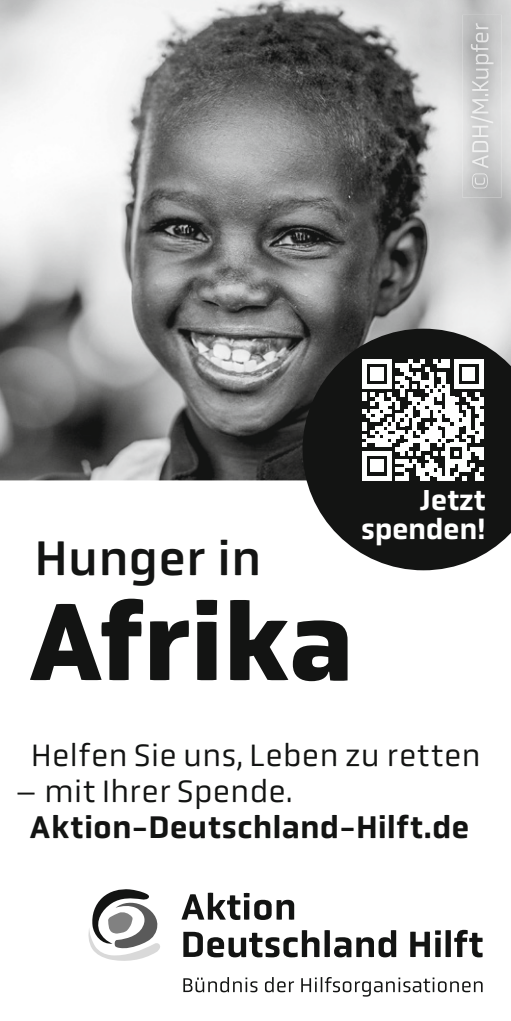
<style>
.page{position:relative;width:511px;height:1021px;background:#fff}
.page>*{position:absolute;margin:0;border:0;box-sizing:border-box;transform-origin:0 0}
.t1{font:700 111.2px "Obvia";color:#131413}
.t2{font:49.6px "Obvia";color:#131413}
.t3{font:32px "Obvia";letter-spacing:.005em;color:#131413}
.t4{font:500 32px "Obvia";letter-spacing:.005em;color:#131413}
.t5{font:500 29.6px/29.6px "Obvia";letter-spacing:-.015em;color:#fff;text-align:right}
</style>
<div class="page">
<img style="left:0;top:0;width:510px;height:480px">
<svg style="left:302px;top:329px;width:208px;height:241px;background:#393a39"></svg>
<svg style="left:362px;top:359px;width:121px;height:121px"></svg>
<img style="left:462px;top:15px;width:39px;height:182px">
<img style="left:470px;top:23px;width:23px;height:165px">
<svg style="left:183px;top:977px;width:74px;height:15px"></svg>
<svg style="left:265px;top:977px;width:29px;height:15px"></svg>
<svg style="left:301px;top:977px;width:39px;height:15px"></svg>
<svg style="left:342px;top:981px;width:9px;height:11px"></svg>
<svg style="left:355px;top:977px;width:79px;height:19px"></svg>
<svg style="left:437px;top:981px;width:9px;height:11px"></svg>
<svg style="left:450px;top:981px;width:32px;height:11px"></svg>
<svg style="left:88px;top:889px;width:72px;height:72px"></svg>
<svg style="left:181px;top:892px;width:113px;height:28px"></svg>
<svg style="left:183px;top:930px;width:213px;height:27px"></svg>
<svg style="left:410px;top:929px;width:72px;height:28px"></svg>
<h2 class="t2" style="left:35px;top:529px;width:228px">Hunger in</h2>
<h1 class="t1" style="left:28px;top:574px;width:326px">Afrika</h1>
<p class="t5" style="left:361px;top:485px;width:126px">Jetzt spenden!</p>
<p class="t3" style="left:31px;top:736px;width:451px">Helfen Sie uns, Leben zu retten</p>
<p class="t3" style="left:15px;top:772px;width:278px">– mit Ihrer Spende.</p>
<p class="t4" style="left:29px;top:808px;width:441px">Aktion-Deutschland-Hilft.de</p>
</div>
